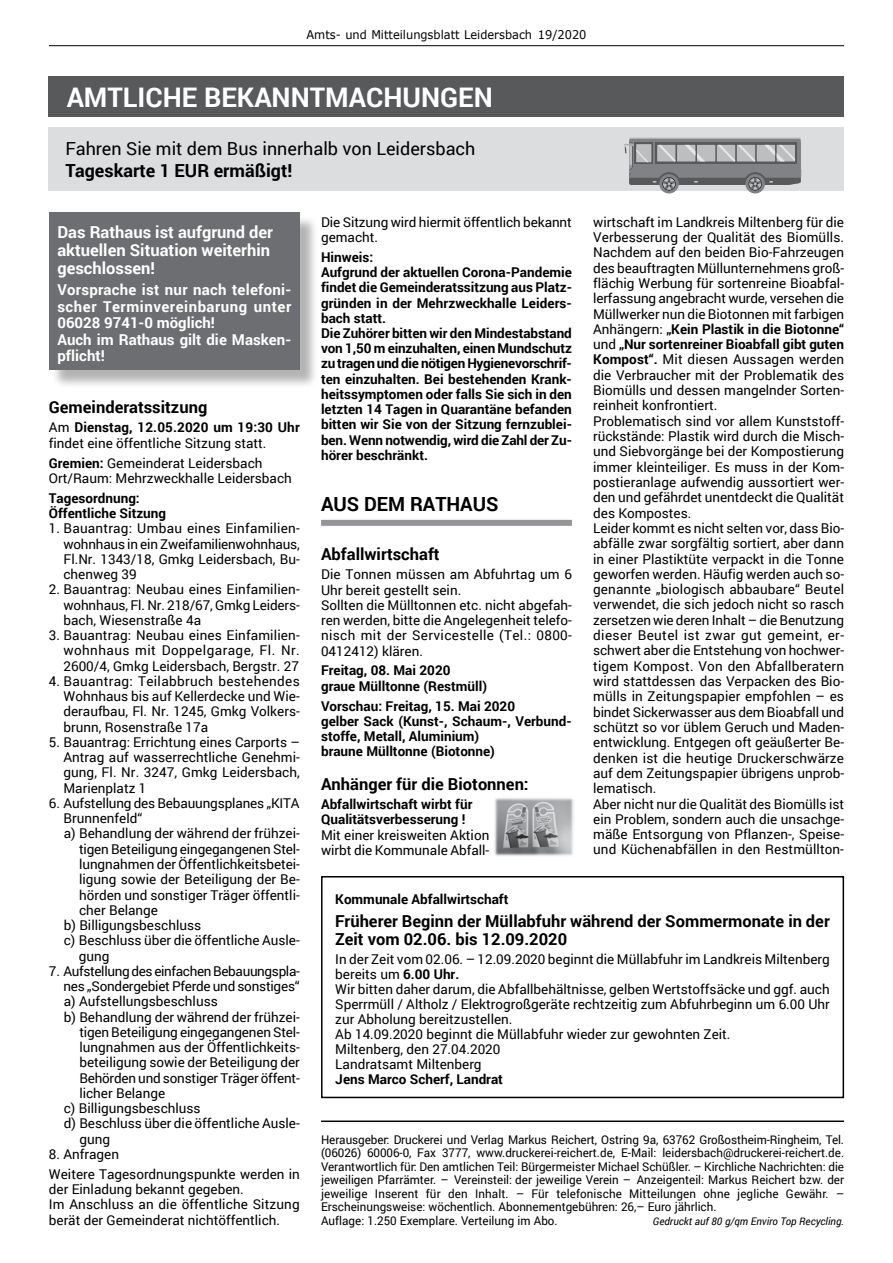
<style>
.page{position:relative;width:893px;height:1263px;background:#fff}
.page>*{position:absolute;margin:0;border:0;box-sizing:border-box;transform-origin:0 0}
.t1{font:700 27px "Roboto";color:#fff}
.t2{font:700 19.5px "Roboto";color:#000}
.t3{font:18px "Roboto";color:#000}
.t4{font:700 18px "Roboto";color:#000}
.t5{font:700 16.5px/18px "Roboto";color:#000}
.t6{font:700 16.5px/18px "Roboto";color:#fff}
.t7{font:700 15px/16.5px "Roboto";letter-spacing:.015em;color:#fff}
.t8{font:13.5px/15.3px "Roboto";color:#000}
.t9{font:700 13.5px/15.1px "Roboto";color:#000}
.t10{font:13.5px "Roboto";letter-spacing:-.025em;color:#000}
.t11{font:12px/13.5px "Roboto";color:#000}
.t12{font:12px "Verdana";color:#000;scale:.95 1}
.t13{font:italic 10.5px "Roboto";color:#000}
.s1{font-weight:700}
</style>
<div class="page">
<hr style="left:49px;top:45px;width:795px;height:1px;background:#000">
<hr style="left:321px;top:1120px;width:523px;height:2px;background:#000">
<div style="left:49px;top:77px;width:795px;height:40px;background:#58595b"></div>
<div style="left:49px;top:128px;width:795px;height:63px;background:#dcddde"></div>
<svg style="left:659px;top:174px;width:20px;height:19px"></svg>
<svg style="left:745px;top:174px;width:20px;height:19px"></svg>
<svg style="left:624px;top:137px;width:177px;height:53px;background:#939597"></svg>
<div style="left:321px;top:520px;width:251px;height:6px;background:#939598"></div>
<div style="left:51px;top:215px;width:267px;height:173px;background:#000;opacity:.3"></div>
<div style="left:49px;top:213px;width:251px;height:157px;background:#6d6e71"></div>
<div style="left:321px;top:876px;width:523px;height:222px;border:2px solid #000"></div>
<img style="left:494px;top:798px;width:80px;height:58px">
<p class="t12" style="left:306px;top:27px;width:296px">Amts- und Mitteilungsblatt Leidersbach 19/2020</p>
<h1 class="t1" style="left:67px;top:78px;width:428px">AMTLICHE BEKANNTMACHUNGEN</h1>
<h3 class="t3" style="left:66px;top:136px;width:411px">Fahren Sie mit dem Bus innerhalb von Leidersbach</h3>
<h3 class="t4" style="left:66px;top:157px;width:228px">Tageskarte 1 EUR ermäßigt!</h3>
<p class="t8" style="left:321px;top:214px;width:252px">Die Sitzung wird hiermit öffentlich bekannt gemacht.</p>
<p class="t9" style="left:321px;top:249px;width:252px">Hinweis:<br>Aufgrund der aktuellen Corona-Pandemie findet die Gemeinderatssitzung aus Platz&shy;gründen in der Mehrzweckhalle Leiders&shy;bach statt.<br>Die Zuhörer bitten wir den Mindestabstand von 1,50 m einzuhalten, einen Mundschutz zu tragen und die nötigen Hygienevorschrif&shy;ten einzuhalten. Bei bestehenden Krank&shy;heitssymptomen oder falls Sie sich in den letzten 14 Tagen in Quarantäne befanden bitten wir Sie von der Sitzung fernzublei&shy;ben. Wenn notwendig, wird die Zahl der Zu&shy;hörer beschränkt.</p>
<h2 class="t2" style="left:321px;top:491px;width:57px">Aus dem</h2>
<h2 class="t2" style="left:410px;top:491px;width:27px">Rathaus</h2>
<p class="t5" style="left:321px;top:544px;width:120px">Abfallwirtschaft</p>
<p class="t8" style="left:321px;top:566px;width:252px">Die Tonnen müssen am Abfuhrtag um 6<br>Uhr bereit gestellt sein.<br>Sollten die Mülltonnen etc. nicht abgefah&shy;ren werden, bitte die Angelegenheit telefo&shy;nisch mit der Servicestelle (Tel.: 0800- 0412412) klären.</p>
<p class="t9" style="left:321px;top:662px;width:167px">Freitag, 08. Mai 2020 graue Mülltonne (Restmüll)</p>
<p class="t9" style="left:321px;top:698px;width:252px">Vorschau: Freitag, 15. Mai 2020<br>gelber Sack (Kunst-, Schaum-, Verbund&shy;stoffe, Metall, Aluminium)<br>braune Mülltonne (Biotonne)</p>
<p class="t5" style="left:321px;top:774px;width:209px">Anhänger für die Biotonnen:</p>
<p class="t9" style="left:321px;top:796px;width:153px">Abfallwirtschaft wirbt für<br>Qualitätsverbesserung !</p>
<p class="t8" style="left:321px;top:827px;width:170px">Mit einer kreisweiten Aktion wirbt die Kommunale Abfall-</p>
<p class="t8" style="left:593px;top:214px;width:252px">wirtschaft im Landkreis Miltenberg für die Verbesserung der Qualität des Biomülls.<br>Nachdem auf den beiden Bio-Fahrzeugen des beauftragten Müllunternehmens groß&shy;flächig Werbung für sortenreine Bioabfal&shy;lerfassung angebracht wurde, versehen die Müllwerker nun die Biotonnen mit farbigen Anhängern: <span class="s1">„Kein Plastik in die Biotonne“ </span>und <span class="s1">„Nur sortenreiner Bioabfall gibt guten Kompost“.</span> Mit diesen Aussagen werden die Verbraucher mit der Problematik des Biomülls und dessen mangelnder Sorten&shy;reinheit konfrontiert.<br>Problematisch sind vor allem Kunststoff&shy;rückstände: Plastik wird durch die Misch&shy;und Siebvorgänge bei der Kompostierung immer kleinteiliger. Es muss in der Kom&shy;postieranlage aufwendig aussortiert wer&shy;den und gefährdet unentdeckt die Qualität des Kompostes.<br>Leider kommt es nicht selten vor, dass Bio&shy;abfälle zwar sorgfältig sortiert, aber dann in einer Plastiktüte verpackt in die Tonne geworfen werden. Häufig werden auch so&shy;genannte „biologisch abbaubare“ Beutel verwendet, die sich jedoch nicht so rasch zersetzen wie deren Inhalt – die Benutzung dieser Beutel ist zwar gut gemeint, er&shy;schwert aber die Entstehung von hochwer&shy;tigem Kompost. Von den Abfallberatern wird stattdessen das Verpacken des Bio&shy;mülls in Zeitungspapier empfohlen – es bindet Sickerwasser aus dem Bioabfall und schützt so vor üblem Geruch und Maden&shy;entwicklung. Entgegen oft geäußerter Be&shy;denken ist die heutige Druckerschwärze auf dem Zeitungspapier übrigens unprob&shy;lematisch.<br>Aber nicht nur die Qualität des Biomülls ist ein Problem, sondern auch die unsachge&shy;mäße Entsorgung von Pflanzen-, Speise&shy;und Küchenabfällen in den Restmüllton-</p>
<p class="t6" style="left:57px;top:223px;width:217px">Das Rathaus ist aufgrund der aktuellen Situation weiterhin geschlossen!</p>
<p class="t7" style="left:57px;top:281px;width:235px">Vorsprache ist nur nach telefoni&shy;scher Terminvereinbarung unter<br>06028 9741-0 möglich!<br>Auch im Rathaus gilt die Masken&shy;pflicht!</p>
<p class="t5" style="left:49px;top:397px;width:160px">Gemeinderatssitzung</p>
<p class="t8" style="left:49px;top:419px;width:252px">Am <span class="s1">Dienstag, 12.05.2020 um 19:30 Uhr </span>findet eine öffentliche Sitzung statt.</p>
<p class="t8" style="left:49px;top:455px;width:244px"><span class="s1">Gremien:</span> Gemeinderat Leidersbach<br>Ort/Raum: Mehrzweckhalle Leidersbach</p>
<p class="t9" style="left:49px;top:490px;width:119px">Tagesordnung:<br>Öffentliche Sitzung</p>
<p class="t8" style="left:63px;top:520px;width:238px;text-align:justify;text-indent:-15px">1. Bauantrag: Umbau eines Einfamilien&shy;wohnhaus in ein Zweifamilienwohnhaus, Fl.Nr. 1343/18, Gmkg Leidersbach, Bu&shy;chenweg 39</p>
<p class="t8" style="left:63px;top:581px;width:238px;text-align:justify;text-indent:-15px">2. Bauantrag: Neubau eines Einfamilien&shy;wohnhaus, Fl. Nr. 218/67, Gmkg Leiders&shy;bach, Wiesenstraße 4a</p>
<p class="t8" style="left:63px;top:627px;width:238px;text-align:justify;text-indent:-15px">3. Bauantrag: Neubau eines Einfamilien&shy;wohnhaus mit Doppelgarage, Fl. Nr.<br>2600/4, Gmkg Leidersbach, Bergstr. 27</p>
<p class="t8" style="left:63px;top:673px;width:238px;text-align:justify;text-indent:-15px">4. Bauantrag: Teilabbruch bestehendes Wohnhaus bis auf Kellerdecke und Wie&shy;deraufbau, Fl. Nr. 1245, Gmkg Volkers&shy;brunn, Rosenstraße 17a</p>
<p class="t8" style="left:63px;top:734px;width:238px;text-align:justify;text-indent:-15px">5. Bauantrag: Errichtung eines Carports – Antrag auf wasserrechtliche Genehmi&shy;gung, Fl. Nr. 3247, Gmkg Leidersbach, Marienplatz 1</p>
<p class="t8" style="left:49px;top:795px;width:252px">6. Aufstellung des Bebauungsplanes „KITA</p>
<p class="t8" style="left:63px;top:810px;width:80px">Brunnenfeld“</p>
<p class="t8" style="left:64px;top:825px;width:237px">a) Behandlung der während der frühzei-</p>
<p class="t8" style="left:79px;top:841px;width:222px">tigen Beteiligung eingegangenen Stel-</p>
<p class="t8" style="left:79px;top:856px;width:222px">lungnahmen der Öffentlichkeitsbetei-</p>
<p class="t8" style="left:79px;top:871px;width:222px">ligung sowie der Beteiligung der Be-</p>
<p class="t8" style="left:79px;top:886px;width:222px">hörden und sonstiger Träger öffentli-</p>
<p class="t8" style="left:79px;top:902px;width:81px">cher Belange</p>
<p class="t8" style="left:64px;top:917px;width:139px">b) Billigungsbeschluss</p>
<p class="t8" style="left:64px;top:932px;width:237px">c) Beschluss über die öffentliche Ausle-</p>
<p class="t8" style="left:79px;top:947px;width:32px">gung</p>
<p class="t10" style="left:49px;top:961px;width:252px">7. Aufstellung des einfachen Bebauungspla-</p>
<p class="t8" style="left:63px;top:978px;width:238px">nes „Sondergebiet Pferde und sonstiges“</p>
<p class="t8" style="left:64px;top:993px;width:156px">a) Aufstellungsbeschluss</p>
<p class="t8" style="left:64px;top:1008px;width:237px">b) Behandlung der während der frühzei-</p>
<p class="t8" style="left:79px;top:1024px;width:222px">tigen Beteiligung eingegangenen Stel-</p>
<p class="t8" style="left:79px;top:1039px;width:222px">lungnahmen aus der Öffentlichkeits-</p>
<p class="t8" style="left:79px;top:1054px;width:222px">beteiligung sowie der Beteiligung der</p>
<p class="t8" style="left:79px;top:1069px;width:222px">Behörden und sonstiger Träger öffent-</p>
<p class="t8" style="left:79px;top:1085px;width:87px">licher Belange</p>
<p class="t8" style="left:64px;top:1100px;width:138px">c) Billigungsbeschluss</p>
<p class="t8" style="left:64px;top:1115px;width:237px">d) Beschluss über die öffentliche Ausle-</p>
<p class="t8" style="left:79px;top:1131px;width:32px">gung</p>
<p class="t8" style="left:49px;top:1143px;width:252px;line-height:20px">8. Anfragen<br>Weitere Tagesordnungspunkte werden in</p>
<p class="t8" style="left:49px;top:1181px;width:252px">der Einladung bekannt gegeben.<br>Im Anschluss an die öffentliche Sitzung berät der Gemeinderat nichtöffentlich.</p>
<p class="t9" style="left:335px;top:891px;width:175px">Kommunale Abfallwirtschaft</p>
<p class="t5" style="left:335px;top:911px;width:496px">Früherer Beginn der Müllabfuhr während der Sommermonate in der<br>Zeit vom 02.06. bis 12.09.2020</p>
<p class="t8" style="left:335px;top:951px;width:496px">In der Zeit vom 02.06. – 12.09.2020 beginnt die Müllabfuhr im Landkreis Miltenberg bereits um <span class="s1">6.00 Uhr.<br></span>Wir bitten daher darum, die Abfallbehältnisse, gelben Wertstoffsäcke und ggf. auch Sperrmüll / Altholz / Elektrogroßgeräte rechtzeitig zum Abfuhrbeginn um 6.00 Uhr zur Abholung bereitzustellen.<br>Ab 14.09.2020 beginnt die Müllabfuhr wieder zur gewohnten Zeit.<br>Miltenberg, den 27.04.2020<br>Landratsamt Miltenberg</p>
<p class="t9" style="left:335px;top:1071px;width:169px">Jens Marco Scherf, Landrat</p>
<p class="t11" style="left:321px;top:1132px;width:525px">Herausgeber: Druckerei und Verlag Markus Reichert, Ostring 9a, 63762 Großostheim-Ringheim, Tel. (06026) 60006-0, Fax 3777, www.druckerei-reichert.de, E-Mail: leidersbach@druckerei-reichert.de.<br>Verantwortlich für: Den amtlichen Teil: Bürgermeister Michael Schüßler. – Kirchliche Nachrichten: die jeweiligen Pfarrämter. – Vereinsteil: der jeweilige Verein – Anzeigenteil: Markus Reichert bzw. der jeweilige Inserent für den Inhalt. – Für telefonische Mitteilungen ohne jegliche Gewähr. – Erscheinungsweise: wöchentlich. Abonnementgebühren: 26,– Euro jährlich.<br>Auflage: 1.250 Exemplare. Verteilung im Abo.</p>
<p class="t13" style="left:653px;top:1213px;width:193px">Gedruckt auf 80 g/qm Enviro Top Recycling.</p>
</div>
